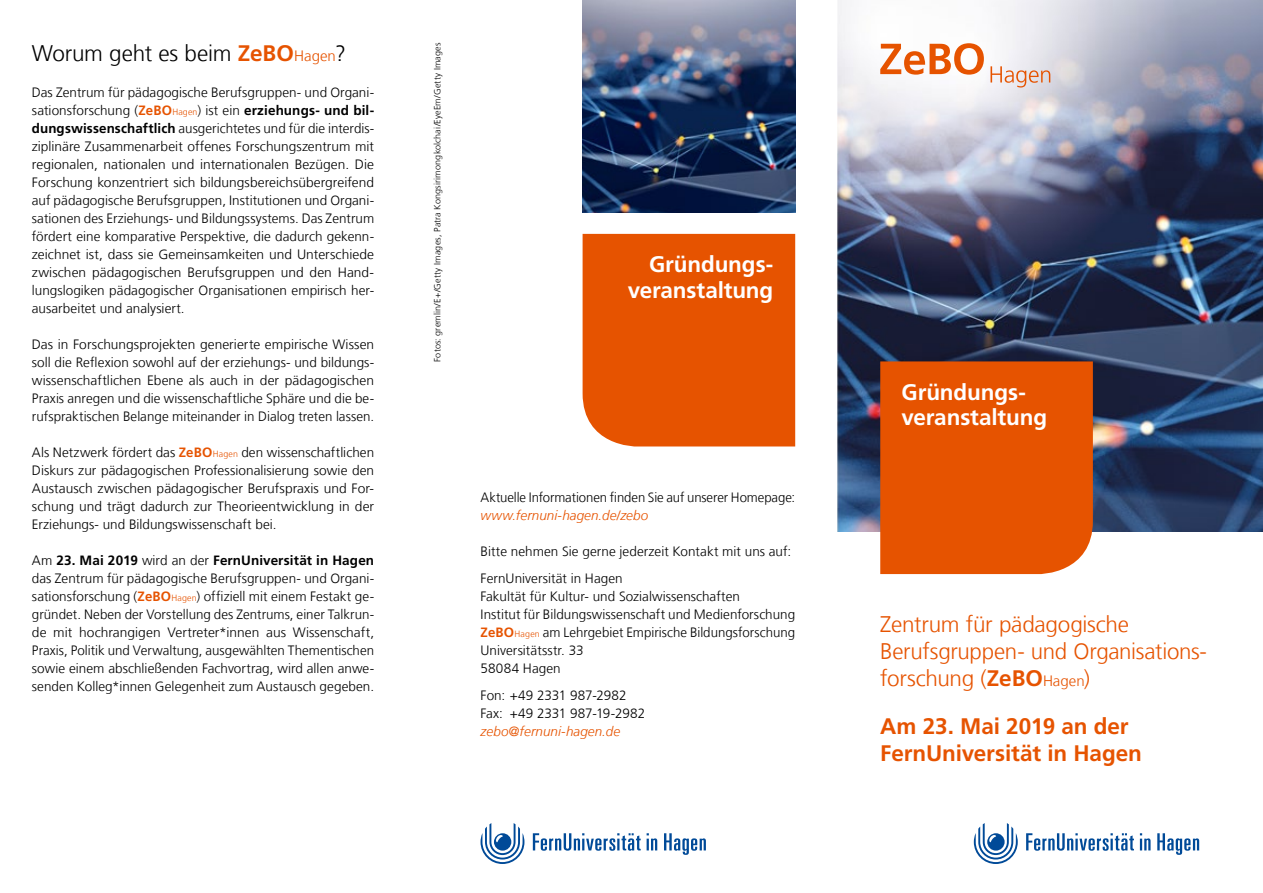
<style>
.page{position:relative;width:1263px;height:893px;background:#fff}
.page>*{position:absolute;margin:0;border:0;box-sizing:border-box;transform-origin:0 0}
.t1{font:300 22.5px/27px "Frutiger LT Com";letter-spacing:-.01em;color:#e65300}
.t2{font:700 22.5px/25.5px "Frutiger LT Com";letter-spacing:-.005em;color:#fff;text-align:right}
.t3{font:700 22.5px "Frutiger LT Com";letter-spacing:-.005em;color:#e65300}
.Headline_Light{font:300 22.5px "Frutiger LT Com";letter-spacing:-.01em;color:#000}
.Fließtext{font:300 13.5px/18px "Frutiger LT Com";letter-spacing:.005em;color:#000;text-align:justify}
.Fließtext_bold{font:300 13.5px "Frutiger LT Com";letter-spacing:-.005em;color:#000}
.Hyperlinks__blau_kur{font:italic 300 13.5px "Frutiger LT Com";letter-spacing:.005em;color:#e65300}
.Fließtext-2{font:italic 300 13.5px "Frutiger LT Com";letter-spacing:.005em;color:#e65300}
.t4{font:300 9px "Frutiger LT Com";letter-spacing:.015em;color:#000}
.s1{font-weight:700;color:#e65300}
.s2{font-size:15px;color:#e65300}
.s3{font-size:9px;color:#e65300}
.s4{font-weight:700}
.s5{font-size:15px}
</style>
<div class="page">
<img style="left:583px;top:0;width:212px;height:213px">
<img style="left:838px;top:0;width:425px;height:531px">
<svg style="left:1026px;top:833px;width:173px;height:22px"></svg>
<svg style="left:974px;top:823px;width:44px;height:41px"></svg>
<svg style="left:533px;top:833px;width:173px;height:22px"></svg>
<svg style="left:480px;top:823px;width:44px;height:41px"></svg>
<div style="left:583px;top:234px;width:212px;height:212px;background:#e65300"></div>
<svg style="left:880px;top:43px;width:104px;height:32px"></svg>
<svg style="left:990px;top:66px;width:60px;height:22px"></svg>
<div style="left:880px;top:361px;width:213px;height:213px;background:#e65300"></div>
<p class="Headline_Light" style="left:32px;top:40px;width:316px">Worum geht es beim <span class="s1">ZeBO</span><span class="s2">Hagen</span>?</p>
<p class="Fließtext" style="left:32px;top:83px;width:344px">Das Zentrum für pädagogische Berufsgruppen- und Organi&shy;sationsforschung (<span class="s1">ZeBO</span><span class="s3">Hagen</span>) ist ein <span class="s4">erziehungs- und bil&shy;dungswissenschaftlich</span> ausgerichtetes und für die interdis&shy;ziplinäre Zusammenarbeit offenes Forschungszentrum mit regionalen, nationalen und internationalen Bezügen. Die Forschung konzentriert sich bildungsbereichsübergreifend auf pädagogische Berufsgruppen, Institutionen und Organi&shy;sationen des Erziehungs- und Bildungssystems. Das Zentrum fördert eine komparative Perspektive, die dadurch gekenn&shy;zeichnet ist, dass sie Gemeinsamkeiten und Unterschiede zwischen pädagogischen Berufsgruppen und den Hand&shy;lungslogiken pädagogischer Organisationen empirisch her&shy;ausarbeitet und analysiert.</p>
<p class="Fließtext" style="left:32px;top:335px;width:344px">Das in Forschungsprojekten generierte empirische Wissen soll die Reflexion sowohl auf der erziehungs- und bildungs&shy;wissenschaftlichen Ebene als auch in der pädagogischen Praxis anregen und die wissenschaftliche Sphäre und die be&shy;rufspraktischen Belange miteinander in Dialog treten lassen.</p>
<p class="Fließtext" style="left:32px;top:443px;width:344px">Als Netzwerk fördert das <span class="s1">ZeBO</span><span class="s3">Hagen</span> den wissenschaftlichen Diskurs zur pädagogischen Professionalisierung sowie den Austausch zwischen pädagogischer Berufspraxis und For&shy;schung und trägt dadurch zur Theorieentwicklung in der Erziehungs- und Bildungswissenschaft bei.</p>
<p class="Fließtext" style="left:32px;top:551px;width:344px">Am <span class="s4">23. Mai 2019</span> wird an der <span class="s4">FernUniversität in Hagen </span>das Zentrum für pädagogische Berufsgruppen- und Organi&shy;sationsforschung (<span class="s1">ZeBO</span><span class="s3">Hagen</span>) offiziell mit einem Festakt ge&shy;gründet. Neben der Vorstellung des Zentrums, einer Talkrun&shy;de mit hochrangigen Vertreter*innen aus Wissenschaft, Praxis, Politik und Verwaltung, ausgewählten Thementischen sowie einem abschließenden Fachvortrag, wird allen anwe&shy;senden Kolleg*innen Gelegenheit zum Austausch gegeben.</p>
<p class="t4" style="left:432px;top:362px;width:321px;rotate:-90deg">Fotos: gremlin/E+/Getty Images, Patra Kongsirimongkolchai/EyeEm/Getty Images</p>
<p class="t2" style="left:628px;top:252px;width:147px">Gründungs&shy;veranstaltung</p>
<p class="Fließtext_bold" style="left:480px;top:489px;width:316px">Aktuelle Informationen finden Sie auf unserer Homepage:</p>
<p class="Hyperlinks__blau_kur" style="left:480px;top:507px;width:169px">www.fernuni-hagen.de/zebo</p>
<p class="Fließtext" style="left:480px;top:542px;width:312px">Bitte nehmen Sie gerne jederzeit Kontakt mit uns auf:</p>
<p class="Fließtext" style="left:480px;top:569px;width:144px">FernUniversität in Hagen</p>
<p class="Fließtext" style="left:480px;top:587px;width:261px">Fakultät für Kultur- und Sozialwissenschaften</p>
<p class="Fließtext" style="left:480px;top:605px;width:316px">Institut für Bildungswissenschaft und Medienforschung</p>
<p class="Fließtext" style="left:480px;top:623px;width:316px"><span class="s1">ZeBO</span><span class="s3">Hagen</span> am Lehrgebiet Empirische Bildungsforschung</p>
<p class="Fließtext" style="left:480px;top:641px;width:105px">Universitätsstr. 33</p>
<p class="Fließtext" style="left:480px;top:659px;width:82px">58084 Hagen</p>
<p class="Fließtext" style="left:480px;top:686px;width:148px">Fon: +49 2331 987-2982</p>
<p class="Fließtext" style="left:480px;top:704px;width:166px">Fax: +49 2331 987-19-2982</p>
<p class="Fließtext-2" style="left:480px;top:723px;width:141px">zebo@fernuni-hagen.de</p>
<p class="t2" style="left:901px;top:379px;width:147px;text-align:left">Gründungs&shy;veranstaltung</p>
<p class="t1" style="left:880px;top:611px;width:250px">Zentrum für pädagogische</p>
<p class="t1" style="left:880px;top:638px;width:324px">Berufsgruppen- und Organisations-- forschung (<span class="s4">ZeBO</span><span class="s5">Hagen</span>)</p>
<p class="t3" style="left:880px;top:713px;width:250px">Am 23. Mai 2019 an der</p>
<p class="t3" style="left:880px;top:740px;width:263px">FernUniversität in Hagen</p>
</div>
